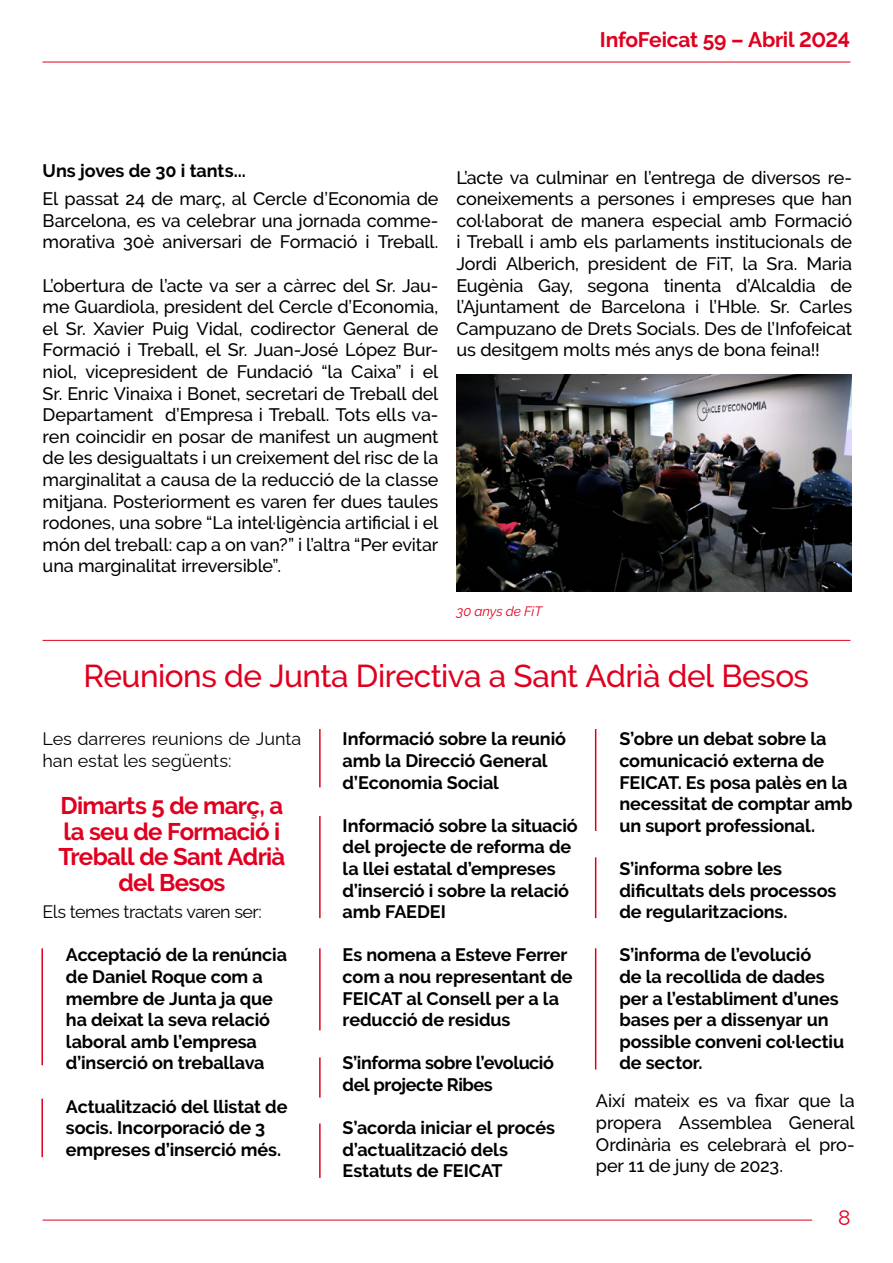
<style>
.page{position:relative;width:893px;height:1263px;background:#fff}
.page>*{position:absolute;margin:0;border:0;box-sizing:border-box;transform-origin:0 0}
.t1{font:500 31.5px "Raleway";letter-spacing:-.015em;color:#df0020}
.t2{font:700 24px/25.5px "Raleway";letter-spacing:-.03em;color:#df0020;text-align:center}
.t3{font:700 21px "Raleway";letter-spacing:-.015em;color:#df0020}
.t4{font:21px "Raleway";color:#df0020}
.t5{font:500 18px/21.6px "Raleway";letter-spacing:-.01em;color:#000;text-align:justify}
.t6{font:700 18px/21.6px "Raleway";letter-spacing:-.005em;color:#000}
.t7{font:18px/21.6px "Raleway";letter-spacing:-.005em;color:#000}
.t8{font:700 18px/21.6px "Raleway";letter-spacing:-.025em;color:#000}
.t9{font:18px "Raleway";letter-spacing:-.03em;color:#000}
.t10{font:italic 13.5px "Raleway";letter-spacing:-.005em;color:#df0020}
.s1{font-family:"Raleway AB"}
</style>
<div class="page">
<img style="left:456px;top:374px;width:395px;height:217px">
<hr style="left:43px;top:62px;width:807px;height:1px;background:#df0020">
<hr style="left:43px;top:1220px;width:769px;height:1px;background:#df0020">
<hr style="left:41px;top:948px;width:2px;height:117px;background:#df0020">
<hr style="left:595px;top:948px;width:1px;height:121px;background:#df0020">
<hr style="left:595px;top:729px;width:1px;height:102px;background:#df0020">
<hr style="left:319px;top:816px;width:2px;height:102px;background:#df0020">
<hr style="left:41px;top:1098px;width:2px;height:59px;background:#df0020">
<hr style="left:319px;top:1057px;width:2px;height:40px;background:#df0020">
<hr style="left:319px;top:948px;width:2px;height:82px;background:#df0020">
<hr style="left:595px;top:857px;width:1px;height:61px;background:#df0020">
<hr style="left:319px;top:1123px;width:2px;height:55px;background:#df0020">
<hr style="left:319px;top:729px;width:2px;height:58px;background:#df0020">
<hr style="left:43px;top:640px;width:807px;height:1px;background:#df0020">
<p class="t3" style="left:600px;top:28px;width:252px">InfoFeicat 59 <span class="s1">– Abril 2024</span></p>
<p class="t6" style="left:43px;top:160px;width:205px">Uns joves de 30 i tants...</p>
<p class="t5" style="left:43px;top:188px;width:397px">El passat 24 de març, al Cercle d’Economia de Barcelona, es va celebrar una jornada comme&shy;morativa 30è aniversari de Formació i Treball.</p>
<p class="t5" style="left:43px;top:274px;width:397px">L’obertura de l’acte va ser a càrrec del Sr. Jau&shy;me Guardiola, president del Cercle d’Economia, el Sr. Xavier Puig Vidal, codirector General de Formació i Treball, el Sr. Juan-José López Bur&shy;niol, vicepresident de Fundació “la Caixa” i el Sr. Enric Vinaixa i Bonet, secretari de Treball del Departament d’Empresa i Treball. Tots ells va&shy;ren coincidir en posar de manifest un augment de les desigualtats i un creixement del risc de la marginalitat a causa de la reducció de la classe mitjana. Posteriorment es varen fer dues taules rodones, una sobre “La intel·ligència artificial i el món del treball: cap a on van?” i l’altra “Per evitar una marginalitat irreversible”.</p>
<p class="t5" style="left:456px;top:166px;width:397px">L’acte va culminar en l’entrega de diversos re&shy;coneixements a persones i empreses que han col·laborat de manera especial amb Formació i Treball i amb els parlaments institucionals de Jordi Alberich, president de FiT, la Sra. Maria Eugènia Gay, segona tinenta d’Alcaldia de l’Ajuntament de Barcelona i l’Hble. Sr. Carles Campuzano de Drets Socials. Des de l’Infofeicat us desitgem molts més anys de bona feina!!</p>
<p class="t10" style="left:456px;top:603px;width:87px">30 anys de FiT</p>
<p class="t1" style="left:84px;top:658px;width:727px">Reunions de Junta Directiva a Sant Adrià del Besos</p>
<p class="t7" style="left:43px;top:726px;width:260px">Les darreres reunions de Junta han estat les següents:</p>
<p class="t2" style="left:58px;top:793px;width:229px">Dimarts 5 de març, a la seu de Formació i<br>Treball de Sant Adrià del Besos</p>
<p class="t9" style="left:43px;top:897px;width:221px">Els temes tractats varen ser:</p>
<p class="t6" style="left:66px;top:944px;width:223px">Acceptació de la renúncia de Daniel Roque com a membre de Junta ja que ha deixat la seva relació laboral amb l’empresa d’inserció on treballava</p>
<p class="t6" style="left:66px;top:1095px;width:223px">Actualització del llistat de socis. Incorporació de 3 empreses d’inserció més.</p>
<p class="t6" style="left:343px;top:728px;width:225px">Informació sobre la reunió amb la Direcció General d’Economia Social</p>
<p class="t6" style="left:343px;top:815px;width:237px">Informació sobre la situació del projecte de reforma de la llei estatal d’empreses d’inserció i sobre la relació amb FAEDEI</p>
<p class="t6" style="left:343px;top:944px;width:231px">Es nomena a Esteve Ferrer com a nou representant de<br>FEICAT al Consell per a la reducció de residus</p>
<p class="t8" style="left:343px;top:1052px;width:213px">S’informa sobre l’evolució del projecte Ribes</p>
<p class="t6" style="left:343px;top:1117px;width:214px">S’acorda iniciar el procés d’actualització dels<br>Estatuts de FEICAT</p>
<p class="t6" style="left:619px;top:728px;width:235px">S’obre un debat sobre la comunicació externa de<br>FEICAT. Es posa palès en la necessitat de comptar amb un suport professional.</p>
<p class="t6" style="left:619px;top:858px;width:219px">S’informa sobre les dificultats dels processos de regularitzacions.</p>
<p class="t6" style="left:619px;top:944px;width:226px">S’informa de l’evolució<br>de la recollida de dades per a l’establiment d’unes bases per a dissenyar un possible conveni col·lectiu de sector.</p>
<p class="t5" style="left:596px;top:1090px;width:260px">Així mateix es va fixar que la propera Assemblea General Ordinària es celebrarà el pro&shy;per 11 de juny de 2023.</p>
<p class="t4" style="left:838px;top:1201px;width:14px">8</p>
</div>
